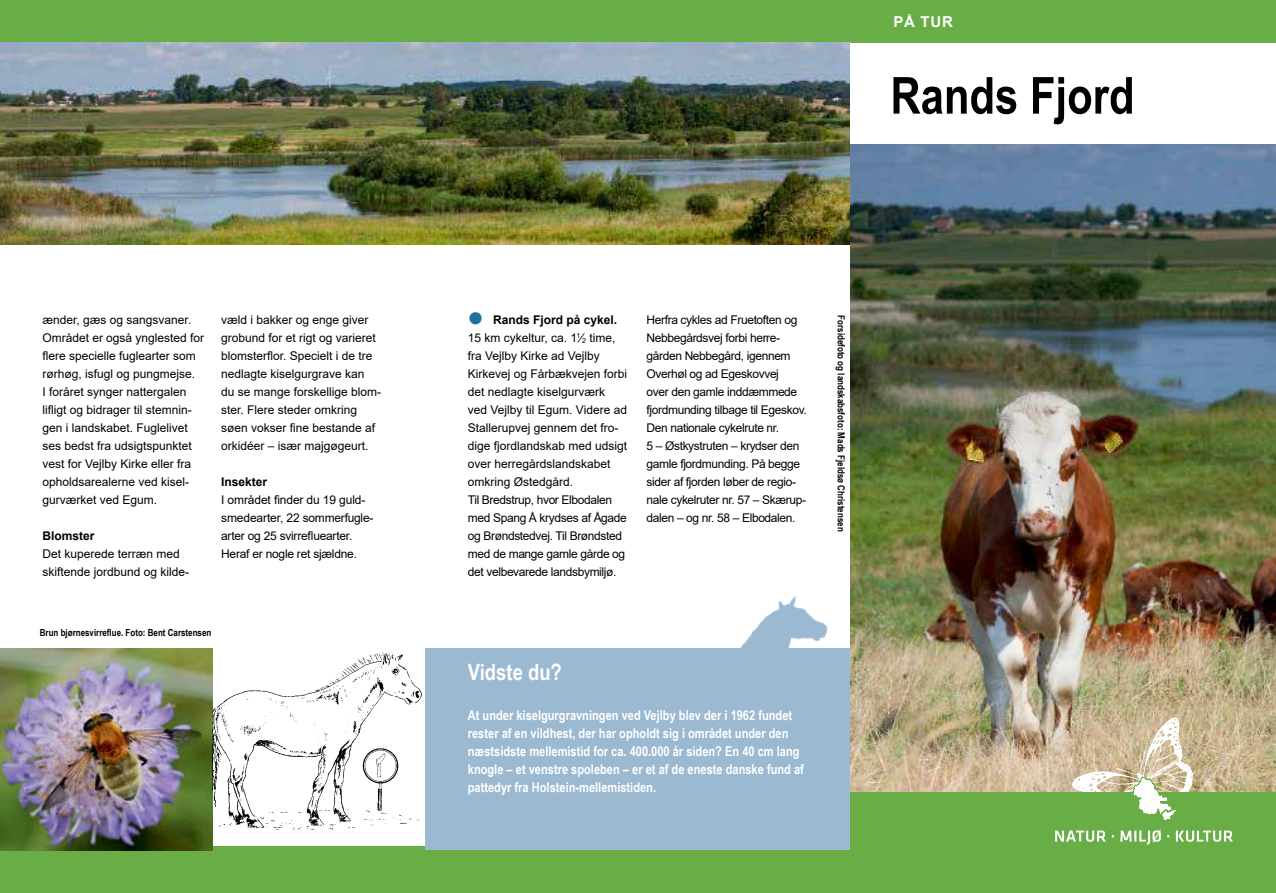
<style>
.page{position:relative;width:1276px;height:893px;background:#fff}
.page>*{position:absolute;margin:0;border:0;box-sizing:border-box;transform-origin:0 0}
.t1{font:700 51px "Arial Narrow";color:#000}
.t2{font:700 22.5px "Arial Narrow";color:#fff}
.t3{font:700 15px "Arial";color:#fff}
.t4{font:700 13.5px/18px "Arial Narrow";color:#fff}
.t5{font:12px/18px "Arial";color:#000}
.t6{font:12px/18px "Arial";letter-spacing:-.03em;color:#000}
.t7{font:12px/18px "Arial";letter-spacing:-.02em;color:#000}
.t8{font:700 12px "Arial";color:#000}
.t9{font:700 9.75px "Arial Narrow";color:#000}
.s1{color:#20709d}
.s2{font-weight:700}
</style>
<div class="page">
<div style="left:0;top:0;width:1276px;height:45px;background:#68ad45"></div>
<div style="left:0;top:847px;width:861px;height:46px;background:#68ad45"></div>
<div style="left:425px;top:648px;width:425px;height:202px;background:#9bb9d1"></div>
<img style="left:0;top:648px;width:213px;height:202px">
<img style="left:213px;top:652px;width:209px;height:195px">
<img style="left:323px;top:705px;width:102px;height:142px">
<img style="left:0;top:43px;width:850px;height:201px">
<img style="left:740px;top:596px;width:88px;height:52px">
<img style="left:850px;top:144px;width:426px;height:648px">
<div style="left:850px;top:43px;width:426px;height:101px;background:#fff"></div>
<div style="left:850px;top:792px;width:426px;height:101px;background:#68ad45"></div>
<svg style="left:1055px;top:717px;width:178px;height:128px"></svg>
<p class="t5" style="left:43px;top:311px;width:163px">ænder, gæs og sangsvaner.<br>Området er også ynglested for flere specielle fuglearter som rørhøg, isfugl og pungmejse.<br>I foråret synger nattergalen lifligt og bidrager til stemnin&shy;gen i landskabet. Fuglelivet ses bedst fra udsigtspunktet vest for Vejlby Kirke eller fra opholdsarealerne ved kisel&shy;gurværket ved Egum.</p>
<p class="t8" style="left:43px;top:527px;width:54px">Blomster</p>
<p class="t5" style="left:43px;top:545px;width:148px">Det kuperede terræn med skiftende jordbund og kilde-</p>
<p class="t5" style="left:221px;top:311px;width:162px">væld i bakker og enge giver grobund for et rigt og varieret blomsterflor. Specielt i de tre nedlagte kiselgurgrave kan<br>du se mange forskellige blom&shy;ster. Flere steder omkring søen vokser fine bestande af orkidéer – især majgøgeurt.</p>
<p class="t8" style="left:221px;top:473px;width:48px">Insekter</p>
<p class="t7" style="left:221px;top:491px;width:154px">I området finder du 19 guld&shy;smedearter, 22 sommerfugle&shy;arter og 25 svirrefluearter.<br>Heraf er nogle ret sjældne.</p>
<p class="t9" style="left:40px;top:626px;width:173px">Brun bjørnesvirreflue. Foto: Bent Carstensen</p>
<p class="t3" style="left:893px;top:11px;width:61px">PÅ TUR</p>
<h1 class="t1" style="left:890px;top:57px;width:245px">Rands Fjord</h1>
<p class="t5" style="left:468px;top:311px;width:161px"><span class="s1">●</span> <span class="s2">Rands Fjord på cykel.<br></span>15 km cykeltur, ca. 1<sup>1</sup>⁄<sub>2</sub> time, fra Vejlby Kirke ad Vejlby<br>Kirkevej og Fårbækvejen forbi det nedlagte kiselgurværk ved Vejlby til Egum. Videre ad<br>Stallerupvej gennem det fro&shy;dige fjordlandskab med udsigt over herregårdslandskabet omkring Østedgård.<br>Til Bredstrup, hvor Elbodalen med Spang Å krydses af Ågade og Brøndstedvej. Til Brøndsted med de mange gamle gårde og det velbevarede landsbymiljø.</p>
<p class="t6" style="left:646px;top:311px;width:162px">Herfra cykles ad Fruetoften og<br>Nebbegårdsvej forbi herre&shy;gården Nebbegård, igennem<br>Overhøl og ad Egeskovvej<br>over den gamle inddæmmede fjordmunding tilbage til Egeskov.<br>Den nationale cykelrute nr.<br>5 – Østkystruten – krydser den gamle fjordmunding. På begge sider af fjorden løber de regio&shy;nale cykelruter nr. 57 – Skærup&shy;dalen – og nr. 58 – Elbodalen.</p>
<p class="t9" style="left:848px;top:315px;width:218px;rotate:90deg">Forsidefoto og landskabsfoto: Mads Fjeldsø Christensen</p>
<h2 class="t2" style="left:468px;top:654px;width:95px">Vidste du?</h2>
<p class="t4" style="left:468px;top:706px;width:337px">At under kiselgurgravningen ved Vejlby blev der i 1962 fundet rester af en vildhest, der har opholdt sig i området under den næstsidste mellemistid for ca. 400.000 år siden? En 40 cm lang knogle – et venstre spoleben – er et af de eneste danske fund af pattedyr fra Holstein-mellemistiden.</p>
</div>
